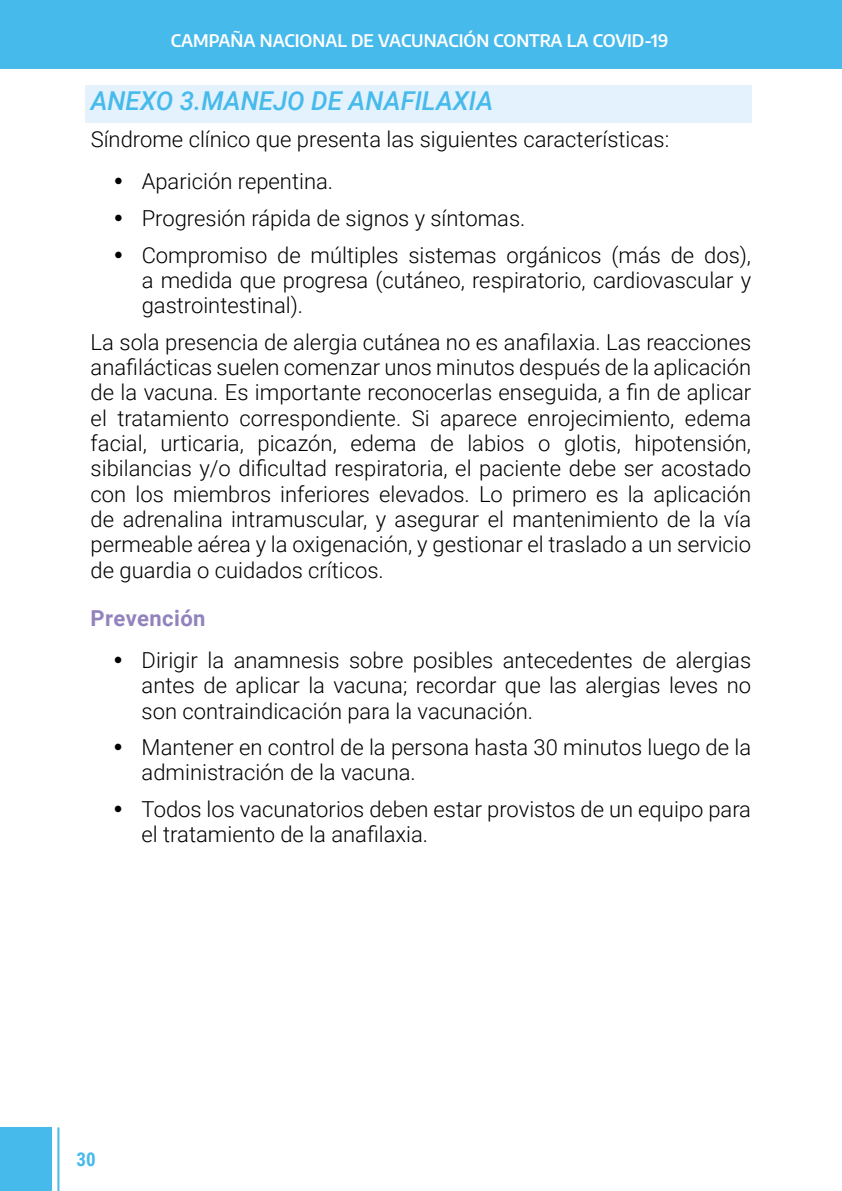
<style>
.page{position:relative;width:842px;height:1191px;background:#fff}
.page>*{position:absolute;margin:0;border:0;box-sizing:border-box;transform-origin:0 0}
.t1{font:italic 500 26px "Roboto";color:#47baec}
.t2{font:300 22px/25.2px "Roboto";color:#000}
.t3{font:700 22px "Roboto";letter-spacing:.02em;color:#9283bd}
.t4{font:700 19px "Roboto Condensed";color:#47baec}
.t5{font:600 17px "Encode Sans";color:#fff}
</style>
<div class="page">
<div style="left:0;top:0;width:842px;height:68px;background:#47baec"></div>
<div style="left:0;top:1127px;width:52px;height:64px;background:#47baec"></div>
<hr style="left:57px;top:1127px;width:2px;height:64px;background:#47baec">
<div style="left:85px;top:85px;width:666px;height:37px;background:#e4f2fd"></div>
<p class="t5" style="left:171px;top:28px;width:499px">CAMPAÑA NACIONAL DE VACUNACIÓN CONTRA LA COVID-19</p>
<p class="t1" style="left:91px;top:83px;width:404px">ANEXO 3.MANEJO DE ANAFILAXIA</p>
<p class="t2" style="left:142px;top:117px;width:529px;line-height:42.4px;text-indent:-51px">Síndrome clínico que presenta las siguientes características:<br>Aparición repentina.</p>
<p class="t2" style="left:142px;top:199px;width:611px;line-height:36.6px">Progresión rápida de signos y síntomas.<br>Compromiso de múltiples sistemas orgánicos (más de dos),</p>
<p class="t2" style="left:142px;top:266px;width:611px">a medida que progresa (cutáneo, respiratorio, cardiovascular y gastrointestinal).</p>
<p class="t2" style="left:91px;top:328px;width:662px;text-align:justify">La sola presencia de alergia cutánea no es anafilaxia. Las reacciones anafilácticas suelen comenzar unos minutos después de la aplicación de la vacuna. Es importante reconocerlas enseguida, a fin de aplicar el tratamiento correspondiente. Si aparece enrojecimiento, edema facial, urticaria, picazón, edema de labios o glotis, hipotensión, sibilancias y/o dificultad respiratoria, el paciente debe ser acostado con los miembros inferiores elevados. Lo primero es la aplicación de adrenalina intramuscular, y asegurar el mantenimiento de la vía permeable aérea y la oxigenación, y gestionar el traslado a un servicio de guardia o cuidados críticos.</p>
<p class="t3" style="left:91px;top:602px;width:116px">Prevención</p>
<p class="t2" style="left:142px;top:646px;width:611px;text-align:justify">Dirigir la anamnesis sobre posibles antecedentes de alergias antes de aplicar la vacuna; recordar que las alergias leves no son contraindicación para la vacunación.</p>
<p class="t2" style="left:142px;top:734px;width:611px">Mantener en control de la persona hasta 30 minutos luego de la administración de la vacuna.</p>
<p class="t2" style="left:142px;top:796px;width:611px">Todos los vacunatorios deben estar provistos de un equipo para el tratamiento de la anafilaxia.</p>
<p class="t4" style="left:77px;top:1146px;width:21px">30</p>
</div>
